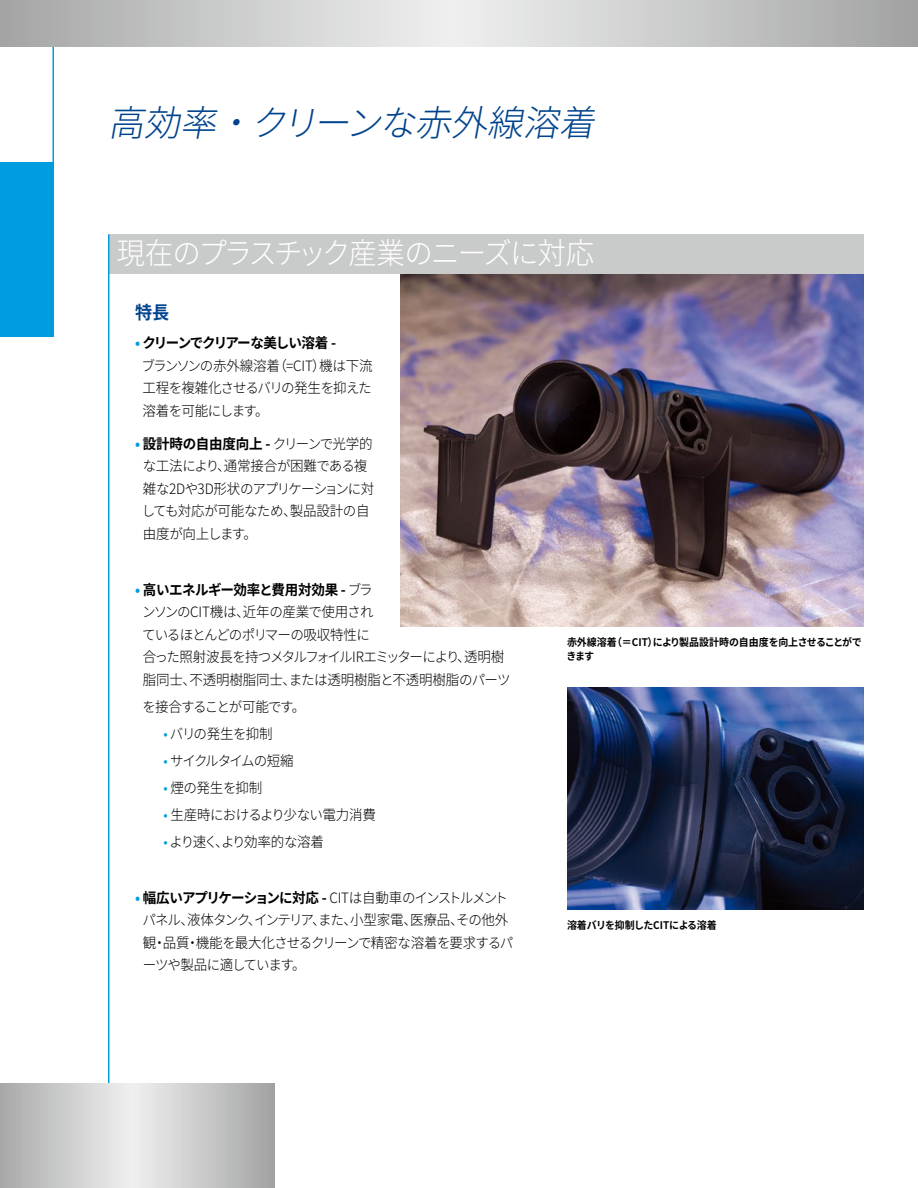
<style>
.page{position:relative;width:918px;height:1188px;background:#fff}
.page>*{position:absolute;margin:0;border:0;box-sizing:border-box;transform-origin:0 0}
.INTERIOR___MainColor{font:italic 300 36px "Noto Sans CJ Kjp";color:#00448d}
.INTERIOR__Subhead_wh{font:300 30px "Noto Sans CJ Kjp";letter-spacing:-.065em;color:#fff;scale:.95 1}
.INTERIOR___Body_9_5p{font:700 18px "Noto Sans CJ Kjp";color:#00448d;scale:.95 1}
.INTERIOR___Body_9_5p-2{font:300 14.25px/22.5px "Noto Sans CJ Kjp";letter-spacing:-.045em;color:#000;scale:.95 1}
.INTERIOR___Body_9_5p-3{font:300 14.25px/22.5px "Noto Sans CJ Kjp";letter-spacing:-.07em;color:#000;scale:.95 1}
.INTERIOR___Body_9_5p-4{font:300 14.25px "Noto Sans CJ Kjp";letter-spacing:-.08em;color:#000;scale:.95 1}
.INTERIOR___Body_9_5p-5{font:300 14.25px "Noto Sans CJ Kjp";letter-spacing:-.085em;color:#000;scale:.95 1}
.INTERIOR____Body_10{font:700 10.5px/13.5px "Noto Sans CJ Kjp";letter-spacing:-.015em;color:#000;scale:.95 1}
.s1{font-weight:700;color:#009ce0}
.s2{font-weight:700}
.s3{color:#009ce0}
</style>
<div class="page">
<img style="left:567px;top:687px;width:297px;height:223px">
<img style="left:400px;top:274px;width:464px;height:353px">
<hr style="left:52px;top:41px;width:2px;height:296px;background:#009ce0">
<svg style="left:0;top:0;width:918px;height:46px;background:#c9caca"></svg>
<div style="left:0;top:162px;width:54px;height:175px;background:#009ce0"></div>
<div style="left:108px;top:234px;width:756px;height:40px;background:#c9caca"></div>
<hr style="left:108px;top:234px;width:2px;height:918px;background:#009ce0">
<svg style="left:0;top:1083px;width:274px;height:105px;background:#cacacb"></svg>
<p class="INTERIOR___MainColor" style="left:108px;top:103px;width:506px">高効率˙クリーンな赤外線溶着</p>
<p class="INTERIOR__Subhead_wh" style="left:117px;top:236px;width:504px">現在のプラスチック産業のニーズに対応</p>
<p class="INTERIOR___Body_9_5p" style="left:135px;top:302px;width:37px">特長</p>
<p class="INTERIOR___Body_9_5p-2" style="left:142px;top:332px;width:245px;text-indent:-7px"><span class="s1">•</span> <span class="s2">クリーンでクリアーな美しい溶着 -<br></span>ブランソンの赤外線溶着（=CIT）機は下流工程を複雑化させるバリの発生を抑えた溶着を可能にします。</p>
<p class="INTERIOR___Body_9_5p-2" style="left:142px;top:433px;width:246px;text-indent:-7px"><span class="s1">•</span> <span class="s2">設計時の自由度向上 -</span> クリーンで光学的な工法により、通常接合が困難である複雑な2Dや3D形状のアプリケーションに対しても対応が可能なため、製品設計の自由度が向上します。</p>
<p class="INTERIOR___Body_9_5p-2" style="left:142px;top:579px;width:390px;text-indent:-7px"><span class="s1">•</span> <span class="s2">高いエネルギー効率と費用対効果 -</span> ブラ<br>ンソンのCIT機は、近年の産業で使用され<br>ているほとんどのポリマーの吸収特性に<br>合った照射波長を持つメタルフォイルIRエミッターにより、透明樹脂同士、不透明樹脂同士、または透明樹脂と不透明樹脂のパーツ</p>
<p class="INTERIOR___Body_9_5p-4" style="left:143px;top:698px;width:173px">を接合することが可能です。</p>
<p class="INTERIOR___Body_9_5p-2" style="left:164px;top:723px;width:116px"><span class="s3">•</span> バリの発生を抑制</p>
<p class="INTERIOR___Body_9_5p-5" style="left:164px;top:752px;width:139px"><span class="s3">•</span> サイクルタイムの短縮</p>
<p class="INTERIOR___Body_9_5p-2" style="left:164px;top:777px;width:106px"><span class="s3">•</span> 煙の発生を抑制</p>
<p class="INTERIOR___Body_9_5p-2" style="left:164px;top:804px;width:225px"><span class="s3">•</span> 生産時におけるより少ない電力消費</p>
<p class="INTERIOR___Body_9_5p-4" style="left:164px;top:833px;width:171px"><span class="s3">•</span> より速く、より効率的な溶着</p>
<p class="INTERIOR___Body_9_5p-3" style="left:142px;top:886px;width:392px;text-indent:-7px"><span class="s1">•</span> <span class="s2">幅広いアプリケーションに対応 -</span> CITは自動車のインストルメントパネル、液体タンク、インテリア、また、小型家電、医療品、その他外観・品質・機能を最大化させるクリーンで精密な溶着を要求するパーツや製品に適しています。</p>
<p class="INTERIOR____Body_10" style="left:566px;top:636px;width:312px">赤外線溶着（＝CIT）により製品設計時の自由度を向上させることができます</p>
<p class="INTERIOR____Body_10" style="left:567px;top:919px;width:159px">溶着バリを抑制したCITによる溶着</p>
</div>
